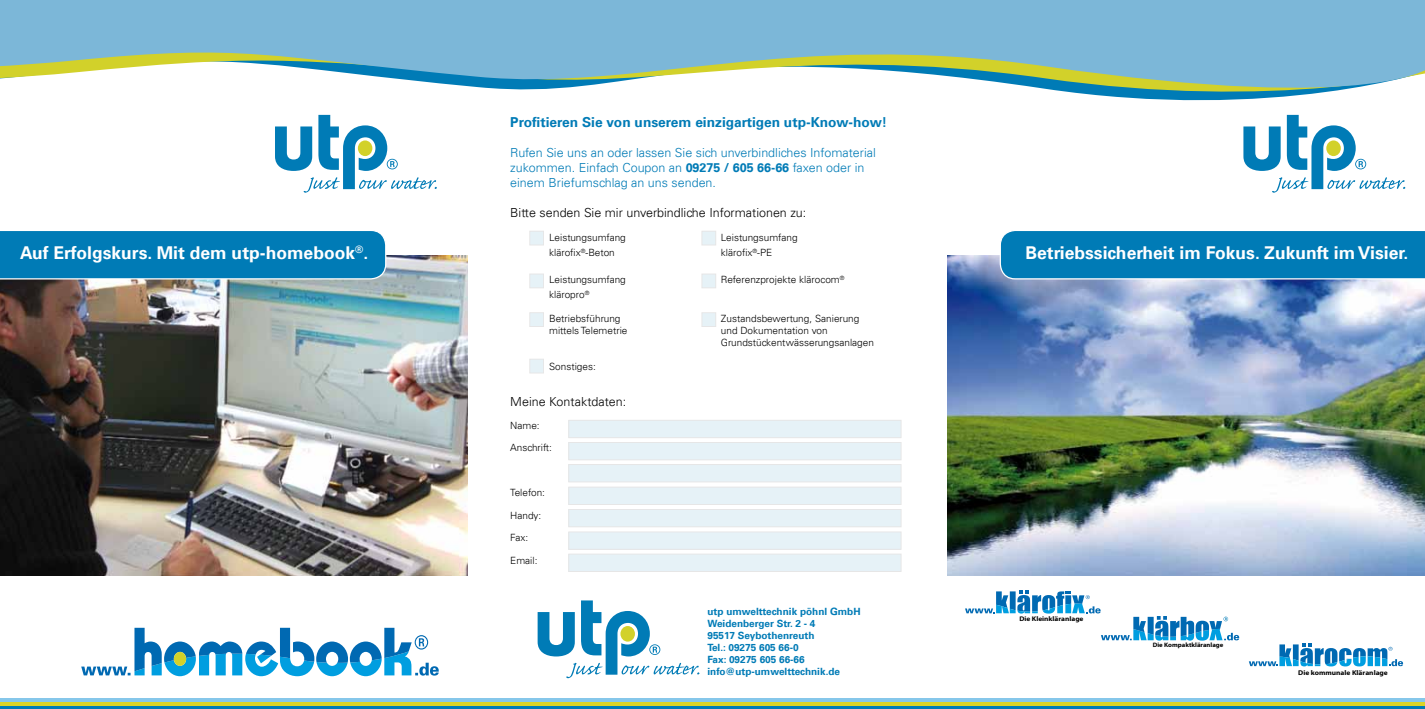
<style>
.page{position:relative;width:1425px;height:709px;background:#fff}
.page>*{position:absolute;margin:0;border:0;box-sizing:border-box;transform-origin:0 0}
.t1{font:700 17.62px "Univers LT";color:#fff}
.t2{font:700 13.75px "Univers LT";color:#007bb6}
.t3{font:300 12.5px/15px "Univers LT";color:#007bb6}
.t4{font:300 12.5px "Univers LT";color:#000}
.t5{font:300 10px/12px "Univers LT";color:#000}
.t6{font:700 10px/12px "Univers LT";color:#007bb6}
.t7{font:700 6.88px "Myriad Pro";color:#000;scale:1.08 1}
.t8{font:700 6.75px "Myriad Pro";color:#000;scale:1.09 1}
.t9{font:700 6.38px "Myriad Pro";color:#000;scale:1.05 1}
.s1{font-weight:700}
</style>
<div class="page">
<img style="left:0;top:255px;width:468px;height:320px">
<svg style="left:0;top:0;width:1424px;height:101px;fill:#7cb7d8"></svg>
<div style="left:0;top:231px;width:386px;height:48px;background:#007bb6"></div>
<svg style="left:275px;top:115px;width:162px;height:78px"></svg>
<svg style="left:81px;top:627px;width:358px;height:49px"></svg>
<div style="left:174px;top:652px;width:12px;height:14px;background:#d2d12a;border-radius:50%"></div>
<svg style="left:537px;top:600px;width:162px;height:78px"></svg>
<div style="left:569px;top:442px;width:332px;height:18px;background:#e6f2f7"></div>
<div style="left:569px;top:464px;width:332px;height:18px;background:#e6f2f7"></div>
<div style="left:569px;top:487px;width:332px;height:17px;background:#e6f2f7"></div>
<div style="left:569px;top:509px;width:332px;height:18px;background:#e6f2f7"></div>
<div style="left:569px;top:532px;width:332px;height:17px;background:#e6f2f7"></div>
<div style="left:569px;top:554px;width:332px;height:17px;background:#e6f2f7"></div>
<div style="left:569px;top:420px;width:332px;height:17px;background:#e6f2f7"></div>
<div style="left:530px;top:231px;width:13px;height:14px;background:#e6f2f7"></div>
<div style="left:530px;top:274px;width:13px;height:14px;background:#e6f2f7"></div>
<div style="left:530px;top:313px;width:13px;height:13px;background:#e6f2f7"></div>
<div style="left:530px;top:359px;width:13px;height:14px;background:#e6f2f7"></div>
<img style="left:947px;top:255px;width:477px;height:320px">
<div style="left:999px;top:231px;width:425px;height:48px;background:#007bb6"></div>
<svg style="left:1243px;top:115px;width:162px;height:78px"></svg>
<svg style="left:1248px;top:643px;width:155px;height:23px"></svg>
<div style="left:702px;top:231px;width:13px;height:14px;background:#e6f2f7"></div>
<div style="left:702px;top:274px;width:13px;height:14px;background:#e6f2f7"></div>
<div style="left:702px;top:313px;width:13px;height:13px;background:#e6f2f7"></div>
<svg style="left:0;top:705px;width:1424px;height:4px;background:#369192"></svg>
<hr style="left:0;top:702px;width:1424px;height:3px;background:#dbd427">
<hr style="left:0;top:698px;width:1424px;height:4px;background:#86c7ea">
<svg style="left:965px;top:590px;width:274px;height:50px"></svg>
<h1 class="t1" style="left:20px;top:242px;width:349px">Auf Erfolgskurs. Mit dem utp-homebook<sup>®</sup>.</h1>
<h2 class="t2" style="left:510px;top:114px;width:378px">Profitieren Sie von unserem einzigartigen utp-Know-how!</h2>
<p class="t3" style="left:510px;top:145px;width:367px">Rufen Sie uns an oder lassen Sie sich unverbindliches Infomaterial zukommen. Einfach Coupon an <span class="s1">09275 / 605 66-66</span> faxen oder in einem Briefumschlag an uns senden.</p>
<p class="t4" style="left:510px;top:205px;width:298px">Bitte senden Sie mir unverbindliche Informationen zu:</p>
<p class="t5" style="left:549px;top:231px;width:78px">Leistungsumfang</p>
<p class="t5" style="left:721px;top:231px;width:78px">Leistungsumfang</p>
<p class="t5" style="left:549px;top:246px;width:67px">klärofix<sup>®</sup>-Beton</p>
<p class="t5" style="left:721px;top:246px;width:53px">klärofix<sup>®</sup>-PE</p>
<p class="t5" style="left:549px;top:273px;width:78px">Leistungsumfang</p>
<p class="t5" style="left:721px;top:273px;width:125px">Referenzprojekte klärocom<sup>®</sup></p>
<p class="t5" style="left:549px;top:288px;width:42px">kläropro<sup>®</sup></p>
<p class="t5" style="left:549px;top:312px;width:73px">Betriebsführung</p>
<p class="t5" style="left:721px;top:312px;width:140px">Zustandsbewertung, Sanierung</p>
<p class="t5" style="left:549px;top:324px;width:80px">mittels Telemetrie</p>
<p class="t5" style="left:721px;top:324px;width:154px">und Dokumentation von<br>Grundstückentwässerungsanlagen</p>
<p class="t5" style="left:549px;top:360px;width:48px">Sonstiges:</p>
<p class="t4" style="left:510px;top:394px;width:117px">Meine Kontaktdaten:</p>
<p class="t5" style="left:510px;top:419px;width:31px">Name:</p>
<p class="t5" style="left:510px;top:442px;width:43px">Anschrift:</p>
<p class="t5" style="left:510px;top:487px;width:36px">Telefon:</p>
<p class="t5" style="left:510px;top:509px;width:33px">Handy:</p>
<p class="t5" style="left:510px;top:532px;width:20px">Fax:</p>
<p class="t5" style="left:510px;top:554px;width:29px">Email:</p>
<p class="t6" style="left:707px;top:606px;width:155px">utp umwelttechnik pöhnl GmbH<br>Weidenberger Str. 2 - 4<br>95517 Seybothenreuth<br>Tel.: 09275 605 66-0<br>Fax: 09275 605 66-66 info@utp-umwelttechnik.de</p>
<h1 class="t1" style="left:1025px;top:242px;width:384px">Betriebssicherheit im Fokus. Zukunft im Visier.</h1>
<p class="t8" style="left:1019px;top:614px;width:60px">Die Kleinkläranlage</p>
<p class="t9" style="left:1152px;top:641px;width:69px">Die Kompaktkläranlage</p>
<p class="t7" style="left:1298px;top:668px;width:85px">Die kommunale Kläranlage</p>
</div>
